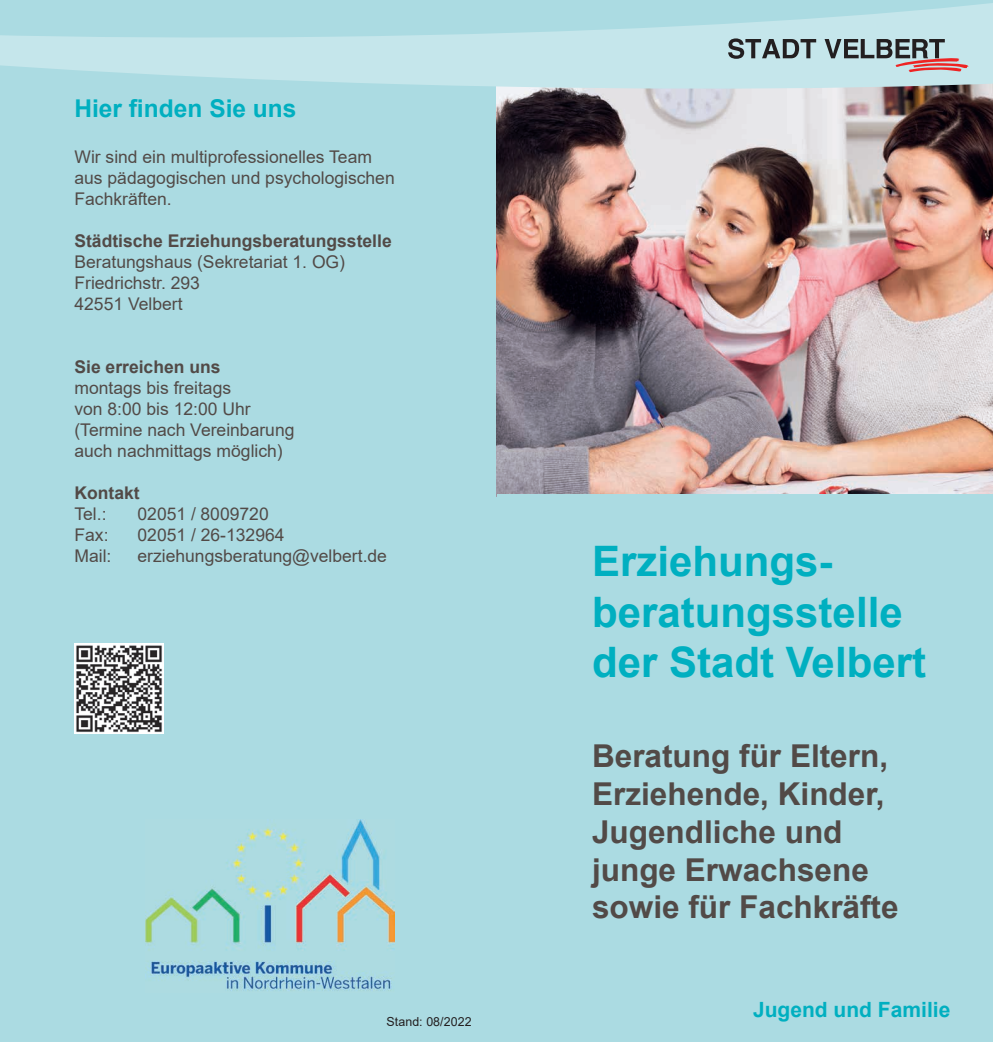
<style>
.page{position:relative;width:993px;height:1042px;background:#fff}
.page>*{position:absolute;margin:0;border:0;box-sizing:border-box;transform-origin:0 0}
.t1{font:700 42px/50.4px "Arial";color:#00afc0}
.t2{font:700 31.5px/37.8px "Arial";color:#524a47}
.t3{font:700 24.5px "Arial";color:#00afc0}
.t4{font:700 21px "Arial";color:#00afc0}
.t5{font:17.5px/21px "Arial";color:#524a47}
.t6{font:700 17.5px "Arial";color:#524a47}
.t7{font:12.42px "Arial";letter-spacing:.005em;color:#231f20}
</style>
<div class="page">
<div style="left:0;top:0;width:992px;height:1042px;background:#abdbe2"></div>
<img style="left:496px;top:99px;width:496px;height:397px">
<div style="left:497px;top:494px;width:495px;height:28px;background:#abdbe2"></div>
<svg style="left:0;top:43px;width:992px;height:56px;fill:#c5e6eb"></svg>
<svg style="left:0;top:3px;width:992px;height:40px"></svg>
<img style="left:145px;top:820px;width:249px;height:171px">
<img style="left:74px;top:644px;width:90px;height:89px">
<svg style="left:728px;top:38px;width:87px;height:21px;background:#809195"></svg>
<svg style="left:824px;top:39px;width:144px;height:33px;background:#a2a4a7"></svg>
<h3 class="t3" style="left:74px;top:91px;width:223px">Hier finden Sie uns</h3>
<p class="t5" style="left:74px;top:146px;width:322px">Wir sind ein multiprofessionelles Team aus pädagogischen und psychologischen<br>Fachkräften.</p>
<p class="t6" style="left:74px;top:228px;width:319px">Städtische Erziehungsberatungsstelle</p>
<p class="t5" style="left:74px;top:251px;width:272px">Beratungshaus (Sekretariat 1. OG)<br>Friedrichstr. 293<br>42551 Velbert</p>
<p class="t6" style="left:74px;top:354px;width:147px">Sie erreichen uns</p>
<p class="t5" style="left:74px;top:377px;width:221px">montags bis freitags<br>von 8:00 bis 12:00 Uhr (Termine nach Vereinbarung auch nachmittags möglich)</p>
<p class="t6" style="left:74px;top:480px;width:67px">Kontakt</p>
<p class="t5" style="left:74px;top:503px;width:34px">Tel.:</p>
<p class="t5" style="left:137px;top:503px;width:133px">02051 / 8009720</p>
<p class="t5" style="left:74px;top:524px;width:36px">Fax:</p>
<p class="t5" style="left:137px;top:524px;width:148px">02051 / 26-132964</p>
<p class="t5" style="left:74px;top:545px;width:38px">Mail:</p>
<p class="t5" style="left:137px;top:545px;width:251px">erziehungsberatung@velbert.de</p>
<p class="t7" style="left:386px;top:1013px;width:87px">Stand: 08/2022</p>
<h1 class="t1" style="left:592px;top:537px;width:335px">Erziehungs&shy;beratungsstelle der Stadt Velbert</h1>
<h2 class="t2" style="left:592px;top:737px;width:308px">Beratung für Eltern,<br>Erziehende, Kinder,<br>Jugendliche und junge Erwachsene sowie für Fachkräfte</h2>
<p class="t4" style="left:752px;top:995px;width:199px">Jugend und Familie</p>
</div>
